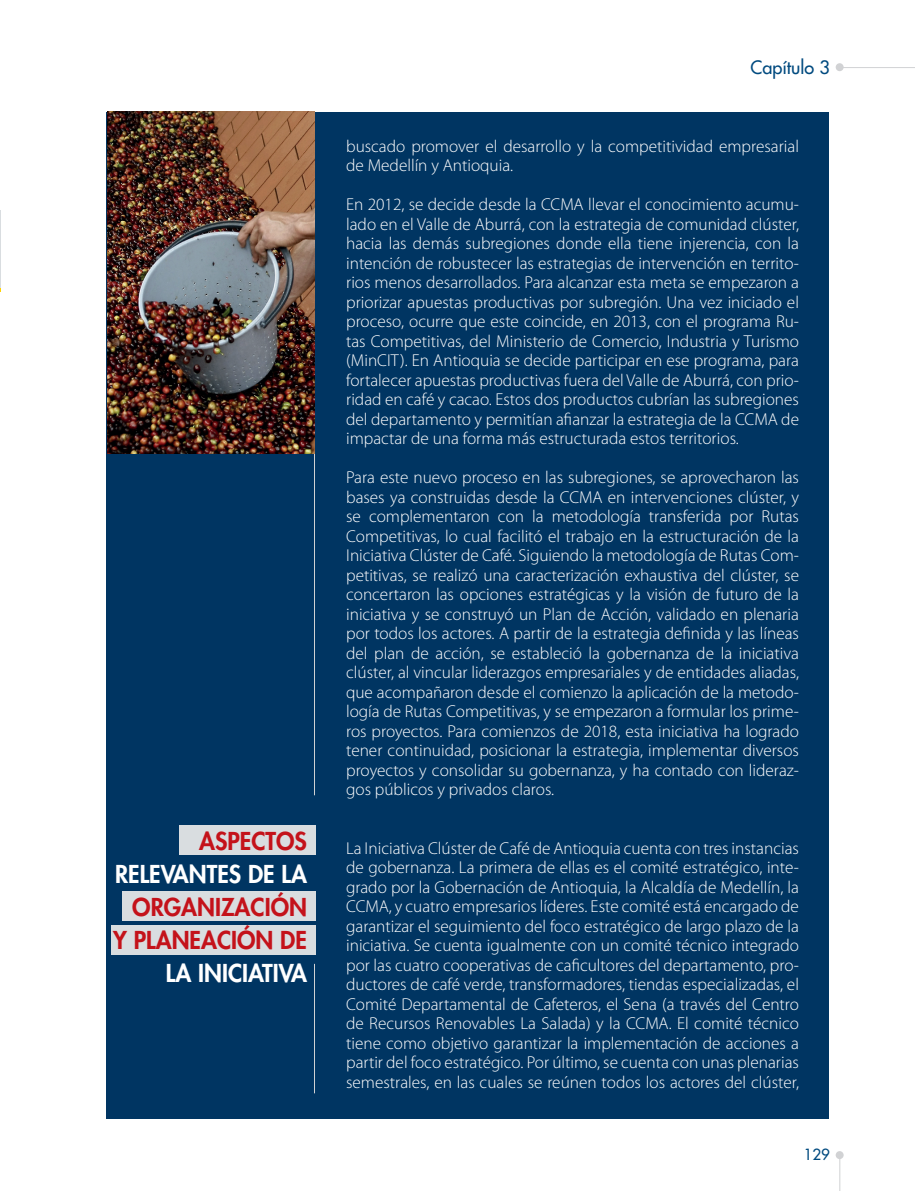
<style>
.page{position:relative;width:915px;height:1191px;background:#fff}
.page>*{position:absolute;margin:0;border:0;box-sizing:border-box;transform-origin:0 0}
.t1{font:800 24px/33px "Futura Std";color:#c4121a;text-align:right}
.t2{font:800 24px "Futura Std";color:#fff}
.t3{font:500 18px "Futura Std";color:#004a7f}
.t4{font:300 17.25px/19.5px "Myriad Pro";color:#fff;text-align:justify}
.t5{font:500 15px "Futura Std";color:#004a7f}
</style>
<div class="page">
<div style="left:106px;top:113px;width:722px;height:1005px;background:#003562"></div>
<hr style="left:314px;top:136px;width:1px;height:659px;background:#d1d2d4">
<hr style="left:314px;top:963px;width:1px;height:130px;background:#d1d2d4">
<div style="left:180px;top:825px;width:136px;height:30px;background:#d9dde0"></div>
<div style="left:122px;top:890px;width:194px;height:30px;background:#d9dde0"></div>
<div style="left:112px;top:924px;width:204px;height:30px;background:#d9dde0"></div>
<img style="left:107px;top:111px;width:208px;height:342px">
<hr style="left:0;top:210px;width:1px;height:80px;background:#d9dde0">
<hr style="left:839px;top:67px;width:75px;height:1px;background:#d1d2d4">
<hr style="left:839px;top:1158px;width:1px;height:33px;background:#d1d2d4">
<div style="left:835px;top:1151px;width:8px;height:8px;background:#d1d2d4;border-radius:50%"></div>
<div style="left:835px;top:63px;width:8px;height:8px;background:#d1d2d4;border-radius:50%"></div>
<h1 class="t1" style="left:199px;top:824px;width:109px">ASPECTOS</h1>
<h1 class="t2" style="left:115px;top:859px;width:193px">RELEVANTES DE LA</h1>
<h1 class="t1" style="left:113px;top:890px;width:195px">ORGANIZACIÓN<br>Y PLANEACIÓN DE</h1>
<h1 class="t2" style="left:166px;top:958px;width:142px">LA INICIATIVA</h1>
<p class="t3" style="left:750px;top:56px;width:81px">Capítulo 3</p>
<p class="t4" style="left:346px;top:136px;width:454px">buscado promover el desarrollo y la competitividad empresarial de Medellín y Antioquia.</p>
<p class="t4" style="left:346px;top:195px;width:454px">En 2012, se decide desde la CCMA llevar el conocimiento acumu&shy;lado en el Valle de Aburrá, con la estrategia de comunidad clúster, hacia las demás subregiones donde ella tiene injerencia, con la intención de robustecer las estrategias de intervención en territo&shy;rios menos desarrollados. Para alcanzar esta meta se empezaron a priorizar apuestas productivas por subregión. Una vez iniciado el proceso, ocurre que este coincide, en 2013, con el programa Ru&shy;tas Competitivas, del Ministerio de Comercio, Industria y Turismo (MinCIT). En Antioquia se decide participar en ese programa, para fortalecer apuestas productivas fuera del Valle de Aburrá, con prio&shy;ridad en café y cacao. Estos dos productos cubrían las subregiones del departamento y permitían afianzar la estrategia de la CCMA de impactar de una forma más estructurada estos territorios.</p>
<p class="t4" style="left:346px;top:468px;width:454px">Para este nuevo proceso en las subregiones, se aprovecharon las bases ya construidas desde la CCMA en intervenciones clúster, y se complementaron con la metodología transferida por Rutas Competitivas, lo cual facilitó el trabajo en la estructuración de la Iniciativa Clúster de Café. Siguiendo la metodología de Rutas Com&shy;petitivas, se realizó una caracterización exhaustiva del clúster, se concertaron las opciones estratégicas y la visión de futuro de la iniciativa y se construyó un Plan de Acción, validado en plenaria por todos los actores. A partir de la estrategia definida y las líneas del plan de acción, se estableció la gobernanza de la iniciativa clúster, al vincular liderazgos empresariales y de entidades aliadas, que acompañaron desde el comienzo la aplicación de la metodo&shy;logía de Rutas Competitivas, y se empezaron a formular los prime&shy;ros proyectos. Para comienzos de 2018, esta iniciativa ha logrado tener continuidad, posicionar la estrategia, implementar diversos proyectos y consolidar su gobernanza, y ha contado con lideraz&shy;gos públicos y privados claros.</p>
<p class="t4" style="left:346px;top:838px;width:454px">La Iniciativa Clúster de Café de Antioquia cuenta con tres instancias de gobernanza. La primera de ellas es el comité estratégico, inte&shy;grado por la Gobernación de Antioquia, la Alcaldía de Medellín, la CCMA, y cuatro empresarios líderes. Este comité está encargado de garantizar el seguimiento del foco estratégico de largo plazo de la iniciativa. Se cuenta igualmente con un comité técnico integrado por las cuatro cooperativas de caficultores del departamento, pro&shy;ductores de café verde, transformadores, tiendas especializadas, el Comité Departamental de Cafeteros, el Sena (a través del Centro de Recursos Renovables La Salada) y la CCMA. El comité técnico tiene como objetivo garantizar la implementación de acciones a partir del foco estratégico. Por último, se cuenta con unas plenarias semestrales, en las cuales se reúnen todos los actores del clúster,</p>
<p class="t5" style="left:803px;top:1145px;width:28px">129</p>
</div>
